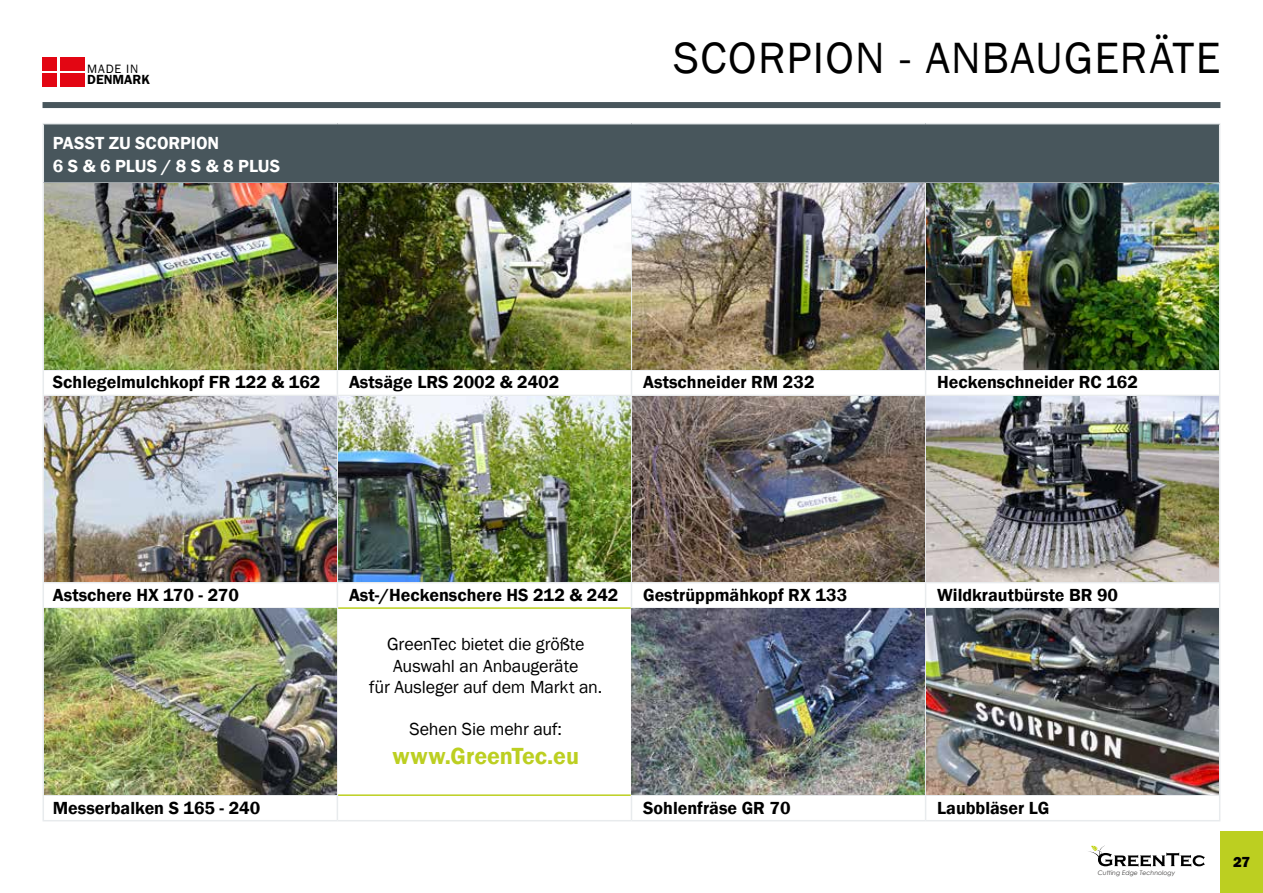
<style>
.page{position:relative;width:1263px;height:893px;background:#fff}
.page>*{position:absolute;margin:0;border:0;box-sizing:border-box;transform-origin:0 0}
.t1{font:45px "Franklin Gothic";letter-spacing:.03em;color:#000}
.t2{font:600 24px "Franklin Gothic";color:#bccf21}
.t3{font:600 18px "Franklin Gothic";color:#000}
.t4{font:18px/21px "Franklin Gothic";letter-spacing:-.01em;color:#000;text-align:center}
.t5{font:600 18px/22.5px "Franklin Gothic";color:#fff}
.t6{font:800 15px "Franklin Gothic";color:#000}
.t7{font:600 13.5px "Franklin Gothic";color:#000}
.t8{font:12.45px "Franklin Gothic";letter-spacing:.07em;color:#000}
.t9{font:italic 6.3px "Century Gothic";color:#3d3c3b}
</style>
<div class="page">
<svg style="left:1088px;top:845px;width:117px;height:22px"></svg>
<div style="left:43px;top:102px;width:1177px;height:6px;background:#48565c"></div>
<div style="left:42px;top:57px;width:15px;height:13px;background:#e30613"></div>
<div style="left:60px;top:57px;width:25px;height:13px;background:#e30613"></div>
<div style="left:42px;top:73px;width:15px;height:14px;background:#e30613"></div>
<div style="left:60px;top:73px;width:25px;height:14px;background:#e30613"></div>
<div style="left:43px;top:124px;width:1177px;height:59px;background:#48565c"></div>
<hr style="left:43px;top:123px;width:294px;height:1px;background:#e8ebed">
<hr style="left:43px;top:124px;width:1px;height:58px;background:#e8ebed">
<hr style="left:337px;top:123px;width:294px;height:1px;background:#e8ebed">
<hr style="left:631px;top:123px;width:294px;height:1px;background:#e8ebed">
<hr style="left:925px;top:123px;width:295px;height:1px;background:#e8ebed">
<hr style="left:1219px;top:124px;width:1px;height:58px;background:#e8ebed">
<hr style="left:43px;top:182px;width:294px;height:2px;background:#e8ebed">
<hr style="left:43px;top:184px;width:1px;height:185px;background:#e8ebed">
<hr style="left:337px;top:182px;width:294px;height:2px;background:#e8ebed">
<hr style="left:631px;top:182px;width:294px;height:2px;background:#e8ebed">
<hr style="left:925px;top:182px;width:295px;height:2px;background:#e8ebed">
<hr style="left:1219px;top:184px;width:1px;height:185px;background:#e8ebed">
<hr style="left:43px;top:369px;width:294px;height:2px;background:#e8ebed">
<svg style="left:43px;top:371px;width:1px;height:24px"></svg>
<hr style="left:337px;top:369px;width:294px;height:2px;background:#e8ebed">
<svg style="left:337px;top:371px;width:1px;height:24px"></svg>
<hr style="left:631px;top:369px;width:294px;height:2px;background:#e8ebed">
<svg style="left:631px;top:371px;width:1px;height:24px"></svg>
<hr style="left:925px;top:369px;width:295px;height:2px;background:#e8ebed">
<svg style="left:925px;top:371px;width:1px;height:24px"></svg>
<svg style="left:1219px;top:371px;width:1px;height:24px"></svg>
<hr style="left:43px;top:395px;width:294px;height:1px;background:#e8ebed">
<hr style="left:43px;top:396px;width:1px;height:186px;background:#e8ebed">
<hr style="left:337px;top:395px;width:294px;height:1px;background:#e8ebed">
<hr style="left:631px;top:395px;width:294px;height:1px;background:#e8ebed">
<hr style="left:925px;top:395px;width:295px;height:1px;background:#e8ebed">
<hr style="left:1219px;top:396px;width:1px;height:186px;background:#e8ebed">
<hr style="left:43px;top:582px;width:294px;height:1px;background:#e8ebed">
<svg style="left:43px;top:583px;width:1px;height:24px"></svg>
<hr style="left:337px;top:582px;width:294px;height:1px;background:#e8ebed">
<svg style="left:337px;top:583px;width:1px;height:24px"></svg>
<hr style="left:631px;top:582px;width:294px;height:1px;background:#e8ebed">
<svg style="left:631px;top:583px;width:1px;height:24px"></svg>
<hr style="left:925px;top:582px;width:295px;height:1px;background:#e8ebed">
<svg style="left:925px;top:583px;width:1px;height:24px"></svg>
<svg style="left:1219px;top:583px;width:1px;height:24px"></svg>
<hr style="left:43px;top:607px;width:295px;height:2px;background:#e8ebed">
<hr style="left:43px;top:609px;width:1px;height:185px;background:#e8ebed">
<hr style="left:631px;top:607px;width:294px;height:2px;background:#e8ebed">
<hr style="left:925px;top:607px;width:295px;height:2px;background:#e8ebed">
<hr style="left:1219px;top:609px;width:1px;height:185px;background:#e8ebed">
<hr style="left:43px;top:794px;width:295px;height:2px;background:#e8ebed">
<svg style="left:43px;top:796px;width:1px;height:24px"></svg>
<svg style="left:337px;top:796px;width:1px;height:24px"></svg>
<hr style="left:631px;top:794px;width:294px;height:2px;background:#e8ebed">
<svg style="left:631px;top:796px;width:1px;height:24px"></svg>
<hr style="left:925px;top:794px;width:295px;height:2px;background:#e8ebed">
<svg style="left:925px;top:796px;width:1px;height:24px"></svg>
<svg style="left:1219px;top:796px;width:1px;height:24px"></svg>
<hr style="left:43px;top:820px;width:294px;height:1px;background:#e8ebed">
<hr style="left:337px;top:820px;width:294px;height:1px;background:#e8ebed">
<hr style="left:631px;top:820px;width:294px;height:1px;background:#e8ebed">
<hr style="left:925px;top:820px;width:295px;height:1px;background:#e8ebed">
<hr style="left:338px;top:607px;width:293px;height:2px;background:#bccf21">
<hr style="left:338px;top:794px;width:293px;height:2px;background:#bccf21">
<img style="left:44px;top:184px;width:1175px;height:185px">
<img style="left:44px;top:396px;width:1175px;height:186px">
<img style="left:44px;top:609px;width:293px;height:185px">
<img style="left:631px;top:609px;width:588px;height:185px">
<div style="left:1220px;top:831px;width:43px;height:62px;background:#bccf21"></div>
<p class="t8" style="left:87px;top:61px;width:53px">MADE IN</p>
<p class="t7" style="left:87px;top:71px;width:64px">DENMARK</p>
<p class="t5" style="left:53px;top:132px;width:229px">PASST ZU SCORPION<br>6 S &amp; 6 PLUS / 8 S &amp; 8 PLUS</p>
<h1 class="t1" style="left:673px;top:30px;width:548px">SCORPION - ANBAUGERÄTE</h1>
<p class="t3" style="left:53px;top:371px;width:269px">Schlegelmulchkopf FR 122 &amp; 162</p>
<p class="t3" style="left:349px;top:371px;width:212px">Astsäge LRS 2002 &amp; 2402</p>
<p class="t3" style="left:643px;top:371px;width:173px">Astschneider RM 232</p>
<p class="t3" style="left:937px;top:371px;width:202px">Heckenschneider RC 162</p>
<p class="t3" style="left:53px;top:584px;width:188px">Astschere HX 170 - 270</p>
<p class="t3" style="left:349px;top:584px;width:271px">Ast-/Heckenschere HS 212 &amp; 242</p>
<p class="t3" style="left:643px;top:584px;width:206px">Gestrüppmähkopf RX 133</p>
<p class="t3" style="left:937px;top:584px;width:182px">Wildkrautbürste BR 90</p>
<p class="t4" style="left:369px;top:634px;width:234px">GreenTec bietet die größte<br>Auswahl an Anbaugeräte<br>für Ausleger auf dem Markt an.</p>
<p class="t4" style="left:409px;top:719px;width:154px">Sehen Sie mehr auf:</p>
<h2 class="t2" style="left:393px;top:741px;width:188px">www.GreenTec.eu</h2>
<p class="t3" style="left:53px;top:796px;width:209px">Messerbalken S 165 - 240</p>
<p class="t3" style="left:643px;top:796px;width:149px">Sohlenfräse GR 70</p>
<p class="t3" style="left:937px;top:796px;width:114px">Laubbläser LG</p>
<p class="t9" style="left:1098px;top:869px;width:79px">Cutting Edge Technology</p>
<p class="t6" style="left:1233px;top:852px;width:19px">27</p>
</div>
